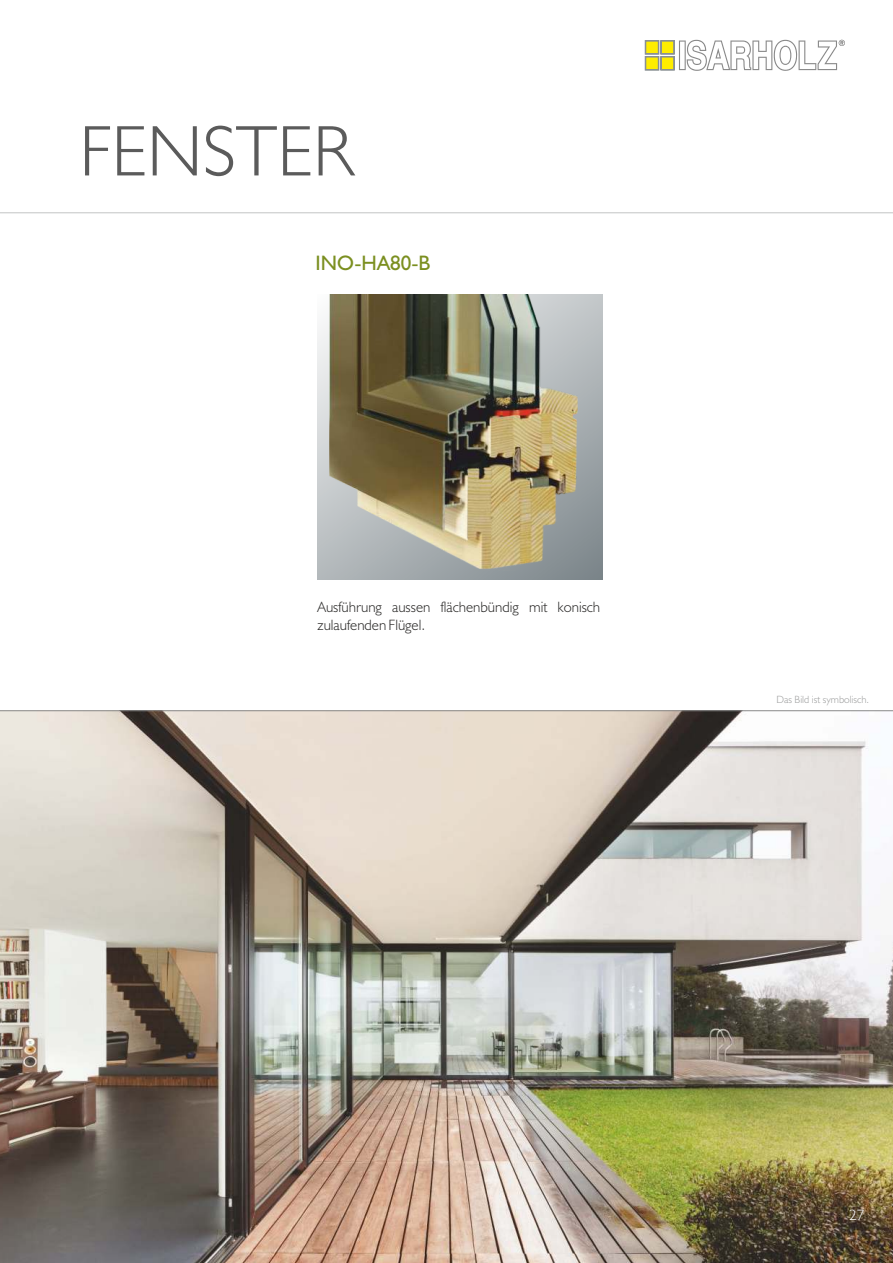
<style>
.page{position:relative;width:893px;height:1263px;background:#fff}
.page>*{position:absolute;margin:0;border:0;box-sizing:border-box;transform-origin:0 0}
.t1{font:300 72px "Humanist 521 BT";color:#5b5b5b}
.t2{font:21px "Humanist 521 BT";color:#7b8f20}
.t3{font:300 15px/17.9px "Humanist 521 BT";color:#2b2a29}
.t4{font:300 15px "Humanist 521 BT";color:#fefefe}
.t5{font:300 10.5px "Humanist 521 BT";color:#9d9e9e}
</style>
<div class="page">
<hr style="left:0;top:212px;width:893px;height:1px;background:#c6c8c7">
<svg style="left:645px;top:40px;width:200px;height:31px"></svg>
<img style="left:0;top:711px;width:893px;height:552px">
<hr style="left:0;top:710px;width:893px;height:1px;background:#898989">
<svg style="left:317px;top:295px;width:285px;height:284px;background:#aeb4b7"></svg>
<img style="left:330px;top:295px;width:248px;height:276px">
<h1 class="t1" style="left:79px;top:121px;width:275px">FENSTER</h1>
<h2 class="t2" style="left:316px;top:254px;width:117px">INO-HA80-B</h2>
<p class="t3" style="left:318px;top:600px;width:284px">Ausführung aussen flächenbündig mit konisch zulaufenden Flügel.</p>
<p class="t5" style="left:776px;top:695px;width:94px">Das Bild ist symbolisch.</p>
<p class="t4" style="left:849px;top:1209px;width:17px">27</p>
</div>
